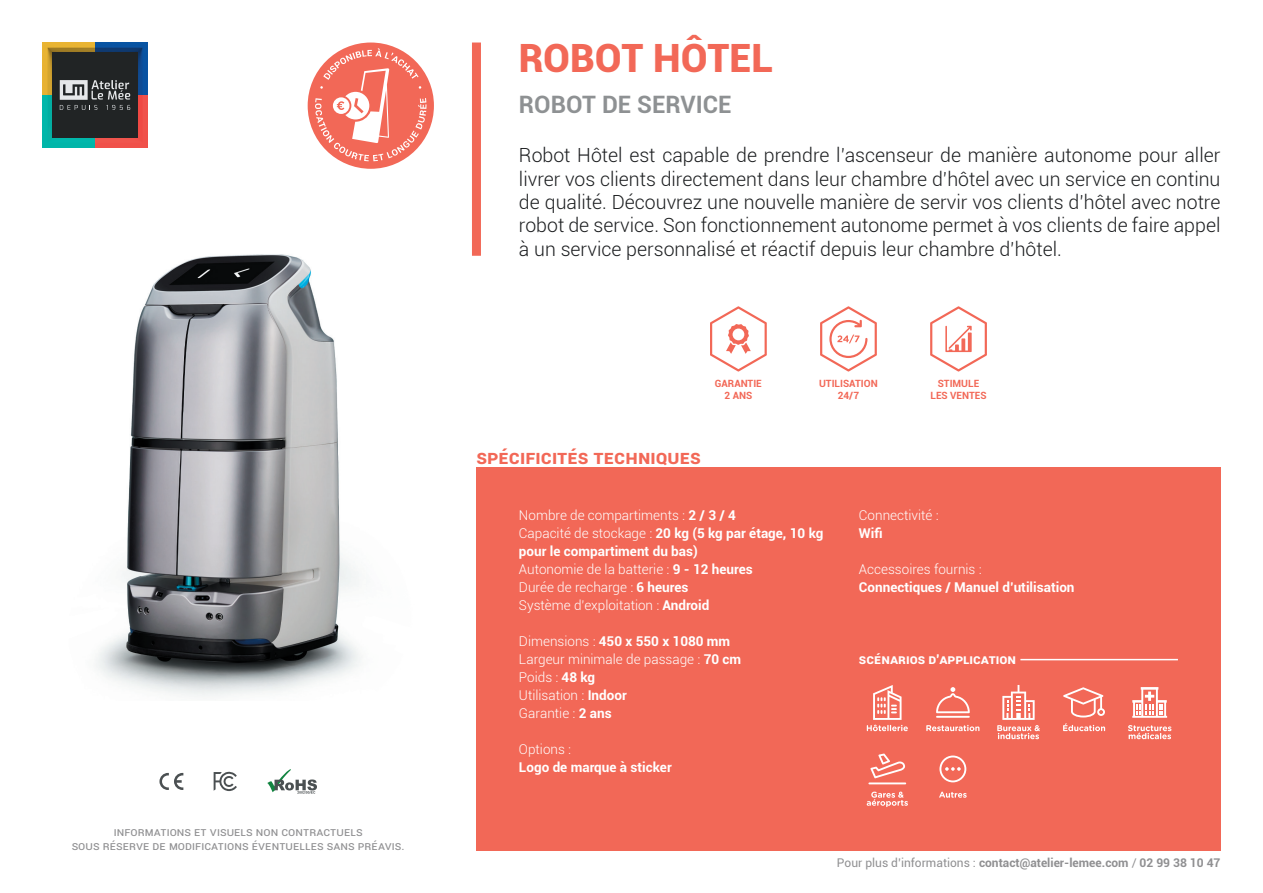
<style>
.page{position:relative;width:1263px;height:893px;background:#fff}
.page>*{position:absolute;margin:0;border:0;box-sizing:border-box;transform-origin:0 0}
.t1{font:900 39px "Roboto";color:#f26857}
.t2{font:700 24px "Roboto";color:#8e9193}
.t3{font:300 19.5px/23.4px "Roboto";color:#1b1d1f;text-align:justify}
.t4{font:700 19.5px "Roboto";color:#f26857}
.t5{font:300 13.5px/18px "Roboto";color:#fff}
.t6{font:700 13.5px "Roboto";color:#fff}
.t7{font:12px/14.4px "Roboto";color:#909092;text-align:center}
.t8{font:700 12px "Roboto";color:#909092}
.t9{font:700 10.05px/12px "Roboto";color:#f26857;text-align:center}
.s1{font-weight:700}
.s2{font-weight:400}
</style>
<div class="page">
<svg style="left:267px;top:769px;width:50px;height:25px"></svg>
<svg style="left:159px;top:773px;width:24px;height:17px"></svg>
<svg style="left:214px;top:771px;width:23px;height:20px"></svg>
<img style="left:43px;top:43px;width:104px;height:104px">
<div style="left:52px;top:52px;width:86px;height:86px;background:#212425"></div>
<svg style="left:60px;top:80px;width:70px;height:30px"></svg>
<div style="left:476px;top:467px;width:744px;height:383px;background:#f26857"></div>
<hr style="left:1020px;top:659px;width:158px;height:1px;background:#fff">
<svg style="left:997px;top:685px;width:43px;height:54px"></svg>
<svg style="left:1063px;top:687px;width:42px;height:30px"></svg>
<svg style="left:1063px;top:723px;width:42px;height:8px"></svg>
<svg style="left:1132px;top:687px;width:35px;height:31px"></svg>
<svg style="left:1128px;top:725px;width:43px;height:14px"></svg>
<hr style="left:868px;top:782px;width:38px;height:2px;background:#fff">
<svg style="left:870px;top:753px;width:35px;height:25px"></svg>
<svg style="left:867px;top:792px;width:41px;height:15px"></svg>
<svg style="left:939px;top:792px;width:28px;height:6px"></svg>
<svg style="left:939px;top:755px;width:27px;height:27px"></svg>
<svg style="left:867px;top:685px;width:41px;height:46px"></svg>
<hr style="left:936px;top:716px;width:34px;height:2px;background:#fff">
<svg style="left:936px;top:687px;width:34px;height:26px"></svg>
<svg style="left:926px;top:725px;width:53px;height:6px"></svg>
<div style="left:472px;top:43px;width:9px;height:213px;background:#f26857"></div>
<img style="left:96px;top:254px;width:265px;height:443px">
<div style="left:308px;top:43px;width:126px;height:126px;background:#f26857;border-radius:50%"></div>
<svg style="left:315px;top:48px;width:111px;height:113px"></svg>
<svg style="left:820px;top:306px;width:57px;height:66px"></svg>
<svg style="left:710px;top:306px;width:57px;height:66px"></svg>
<svg style="left:930px;top:306px;width:57px;height:66px"></svg>
<p class="t7" style="left:72px;top:824px;width:335px">INFORMATIONS ET VISUELS NON CONTRACTUELS<br>SOUS RÉSERVE DE MODIFICATIONS ÉVENTUELLES SANS PRÉAVIS.</p>
<h1 class="t1" style="left:519px;top:30px;width:256px">ROBOT HÔTEL</h1>
<p class="t2" style="left:519px;top:87px;width:214px">ROBOT DE SERVICE</p>
<p class="t3" style="left:519px;top:143px;width:703px">Robot Hôtel est capable de prendre l’ascenseur de manière autonome pour aller livrer vos clients directement dans leur chambre d’hôtel avec un service en continu de qualité. Découvrez une nouvelle manière de servir vos clients d’hôtel avec notre robot de service. Son fonctionnement autonome permet à vos clients de faire appel à un service personnalisé et réactif depuis leur chambre d’hôtel.</p>
<p class="t9" style="left:715px;top:377px;width:48px">GARANTIE<br>2 ANS</p>
<p class="t9" style="left:930px;top:377px;width:58px">STIMULE<br>LES VENTES</p>
<p class="t9" style="left:819px;top:377px;width:60px">UTILISATION<br>24/7</p>
<p class="t4" style="left:476px;top:443px;width:226px">SPÉCIFICITÉS TECHNIQUES</p>
<p class="t5" style="left:519px;top:506px;width:306px">Nombre de compartiments : <span class="s1">2 / 3 / 4<br></span>Capacité de stockage : <span class="s1">20 kg (5 kg par étage, 10 kg pour le compartiment du bas)<br></span>Autonomie de la batterie : <span class="s1">9 - 12 heures<br></span>Durée de recharge : <span class="s1">6 heures<br></span>Système d’exploitation : <span class="s1">Android</span></p>
<p class="t5" style="left:519px;top:632px;width:224px">Dimensions : <span class="s1">450 x 550 x 1080 mm<br></span>Largeur minimale de passage : <span class="s1">70 cm<br></span>Poids : <span class="s1">48 kg<br></span>Utilisation : <span class="s1">Indoor<br></span>Garantie : <span class="s1">2 ans</span></p>
<p class="t5" style="left:519px;top:740px;width:54px">Options :</p>
<p class="t6" style="left:519px;top:758px;width:154px">Logo de marque à sticker</p>
<p class="t5" style="left:859px;top:506px;width:81px">Connectivité :</p>
<p class="t6" style="left:859px;top:524px;width:25px">Wifi</p>
<p class="t5" style="left:859px;top:560px;width:124px">Accessoires fournis :</p>
<p class="t6" style="left:859px;top:578px;width:217px">Connectiques / Manuel d’utilisation</p>
<p class="t6" style="left:859px;top:650px;width:159px">SCÉNARIOS D'APPLICATION</p>
<p class="t8" style="left:837px;top:855px;width:385px"><span class="s2">Pour plus d’informations :</span> contact@atelier-lemee.com <span class="s2">/</span> 02 99 38 10 47</p>
</div>
